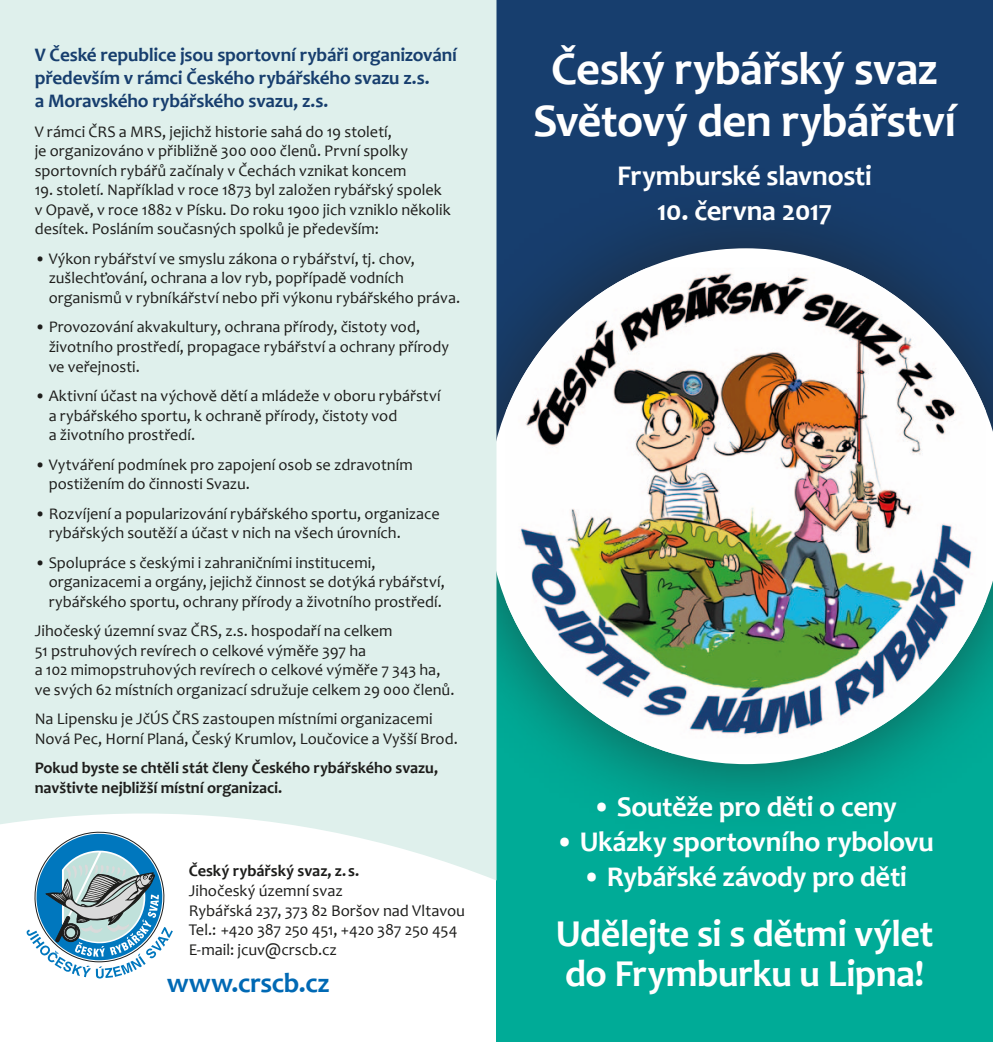
<style>
.page{position:relative;width:993px;height:1042px;background:#fff}
.page>*{position:absolute;margin:0;border:0;box-sizing:border-box;transform-origin:0 0}
.t1{font:700 46.9px/52.7px "Candara";letter-spacing:-.015em;color:#fff;text-align:center}
.t2{font:700 38.32px/39.9px "Candara";letter-spacing:-.015em;color:#fff}
.t3{font:700 28.7px "Candara";letter-spacing:-.015em;color:#fff}
.t4{font:700 28px "Candara";letter-spacing:-.015em;color:#0069b4}
.t5{font:700 19.25px/23.1px "Candara";letter-spacing:-.01em;color:#173e6e}
.t6{font:16.45px/19.8px "Candara";letter-spacing:-.005em;color:#1d1d1b}
.t7{font:700 16.45px "Candara";color:#1d1d1b}
.t8{font:16.28px/19.6px "Candara";color:#1d1d1b}
.t9{font:700 16.28px/19.6px "Candara";letter-spacing:-.005em;color:#1d1d1b}
</style>
<div class="page">
<div style="left:496px;top:0;width:496px;height:528px;background:#173e6e"></div>
<div style="left:496px;top:496px;width:496px;height:546px;background:#00ab97"></div>
<div style="left:406px;top:167px;width:586px;height:679px;background:#1d1d1b;opacity:.6"></div>
<svg style="left:496px;top:248px;width:496px;height:516px"></svg>
<img style="left:505px;top:268px;width:480px;height:485px">
<div style="left:0;top:0;width:496px;height:880px;background:#dff0ec"></div>
<svg style="left:26px;top:831px;width:147px;height:147px"></svg>
<p class="t5" style="left:35px;top:43px;width:423px">V České republice jsou sportovní rybáři organizování především v rámci Českého rybářského svazu z.s.<br>a Moravského rybářského svazu, z.s.</p>
<p class="t8" style="left:35px;top:121px;width:374px">V rámci ČRS a MRS, jejichž historie sahá do 19 století,<br>je organizováno v přibližně 300 000 členů. První spolky sportovních rybářů začínaly v Čechách vznikat koncem</p>
<p class="t8" style="left:35px;top:180px;width:417px">19. století. Například v roce 1873 byl založen rybářský spolek v Opavě, v roce 1882 v Písku. Do roku 1900 jich vzniklo několik desítek. Posláním současných spolků je především:</p>
<p class="t8" style="left:49px;top:249px;width:413px;text-indent:-14px">• Výkon rybářství ve smyslu zákona o rybářství, tj. chov, zušlechťování, ochrana a lov ryb, popřípadě vodních organismů v rybníkářství nebo při výkonu rybářského práva.</p>
<p class="t8" style="left:49px;top:317px;width:401px;text-indent:-14px">• Provozování akvakultury, ochrana přírody, čistoty vod, životního prostředí, propagace rybářství a ochrany přírody ve veřejnosti.</p>
<p class="t8" style="left:49px;top:386px;width:393px;text-indent:-14px">• Aktivní účast na výchově dětí a mládeže v oboru rybářství a rybářského sportu, k ochraně přírody, čistoty vod<br>a životního prostředí.</p>
<p class="t8" style="left:49px;top:454px;width:365px;text-indent:-14px">• Vytváření podmínek pro zapojení osob se zdravotním postižením do činnosti Svazu.</p>
<p class="t8" style="left:49px;top:503px;width:392px;text-indent:-14px">• Rozvíjení a popularizování rybářského sportu, organizace rybářských soutěží a účast v nich na všech úrovních.</p>
<p class="t8" style="left:49px;top:552px;width:397px;text-indent:-14px">• Spolupráce s českými i zahraničními institucemi, organizacemi a orgány, jejichž činnost se dotýká rybářství, rybářského sportu, ochrany přírody a životního prostředí.</p>
<p class="t8" style="left:35px;top:621px;width:421px">Jihočeský územní svaz ČRS, z.s. hospodaří na celkem<br>51 pstruhových revírech o celkové výměře 397 ha<br>a 102 mimopstruhových revírech o celkové výměře 7 343 ha, ve svých 62 místních organizací sdružuje celkem 29 000 členů.</p>
<p class="t8" style="left:35px;top:709px;width:424px">Na Lipensku je JčÚS ČRS zastoupen místními organizacemi<br>Nová Pec, Horní Planá, Český Krumlov, Loučovice a Vyšší Brod.</p>
<p class="t9" style="left:35px;top:758px;width:405px">Pokud byste se chtěli stát členy Českého rybářského svazu, navštivte nejbližší místní organizaci.</p>
<p class="t7" style="left:189px;top:860px;width:172px">Český rybářský svaz, z.s.</p>
<p class="t6" style="left:189px;top:880px;width:278px">Jihočeský územní svaz<br>Rybářská 237, 373 82 Boršov nad Vltavou<br>Tel.: +420 387 250 451, +420 387 250 454<br>E-mail: jcuv@crscb.cz</p>
<h3 class="t4" style="left:167px;top:965px;width:164px">www.crscb.cz</h3>
<h1 class="t1" style="left:533px;top:41px;width:424px">Český rybářský svaz<br>Světový den rybářství</h1>
<h3 class="t3" style="left:617px;top:158px;width:256px">Frymburské slavnosti</h3>
<h3 class="t3" style="left:656px;top:193px;width:177px">10. června 2017</h3>
<h3 class="t3" style="left:592px;top:788px;width:306px">• Soutěže pro děti o ceny</h3>
<h3 class="t3" style="left:555px;top:823px;width:380px">• Ukázky sportovního rybolovu</h3>
<h3 class="t3" style="left:582px;top:858px;width:326px">• Rybářské závody pro děti</h3>
<h2 class="t2" style="left:555px;top:913px;width:379px">Udělejte si s dětmi výlet do Frymburku u Lipna!</h2>
</div>
